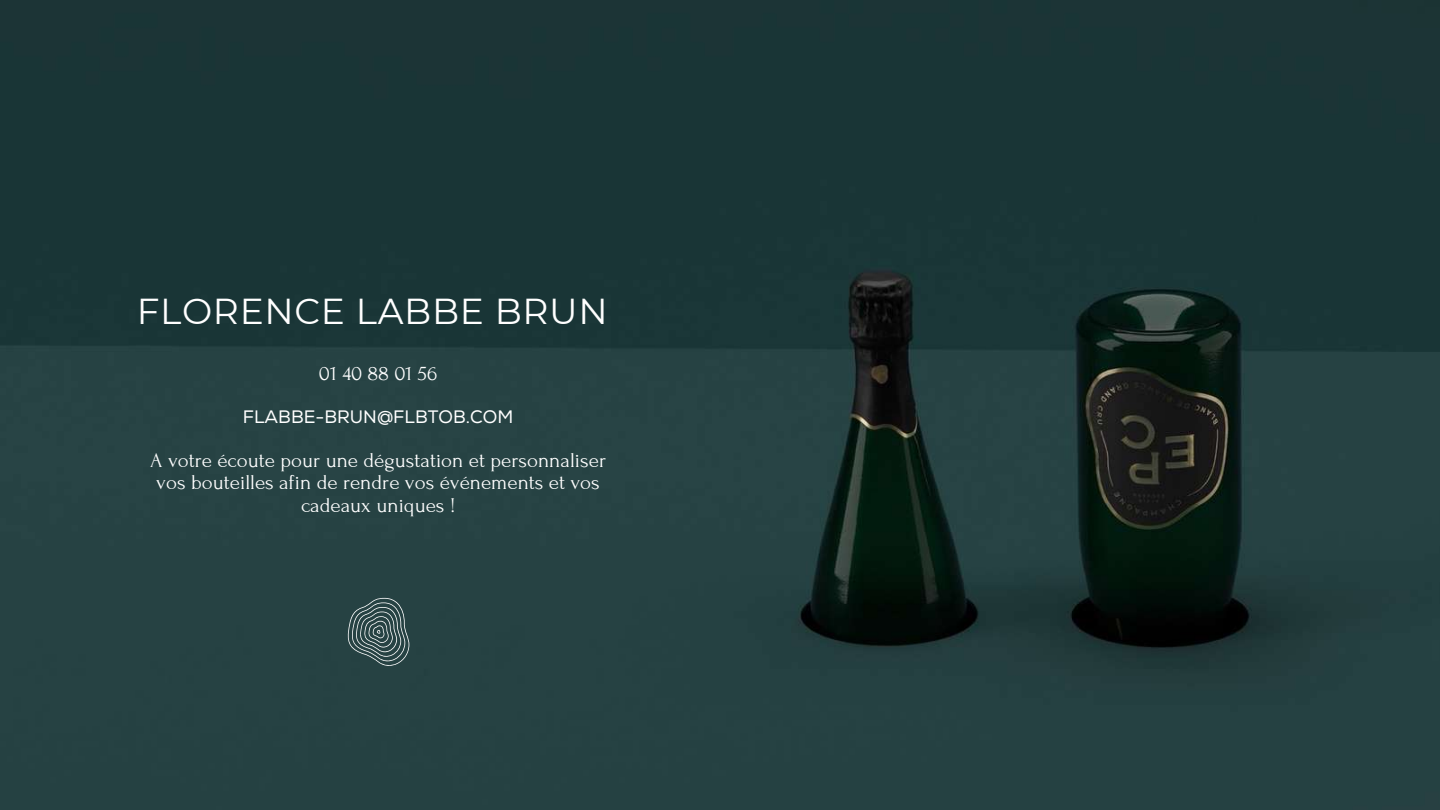
<style>
.page{position:relative;width:1440px;height:810px;background:#fff}
.page>*{position:absolute;margin:0;border:0;box-sizing:border-box;transform-origin:0 0}
.t1{font:36px "Montserrat";letter-spacing:.02em;color:#fff}
.t2{font:21px/22.5px "Forum";color:#fff;text-align:center}
.t3{font:18px "Nexa";color:#fff}
</style>
<div class="page">
<img style="left:0;top:0;width:1440px;height:810px">
<svg style="left:347px;top:598px;width:62px;height:68px"></svg>
<h1 class="t1" style="left:137px;top:289px;width:473px">FLORENCE LABBE BRUN</h1>
<p class="t2" style="left:319px;top:363px;width:120px">01 40 88 01 56</p>
<p class="t3" style="left:243px;top:406px;width:272px">FLABBE-BRUN@FLBTOB.COM</p>
<p class="t2" style="left:150px;top:449px;width:457px">A votre écoute pour une dégustation et personnaliser vos bouteilles afin de rendre vos événements et vos cadeaux uniques !</p>
</div>
